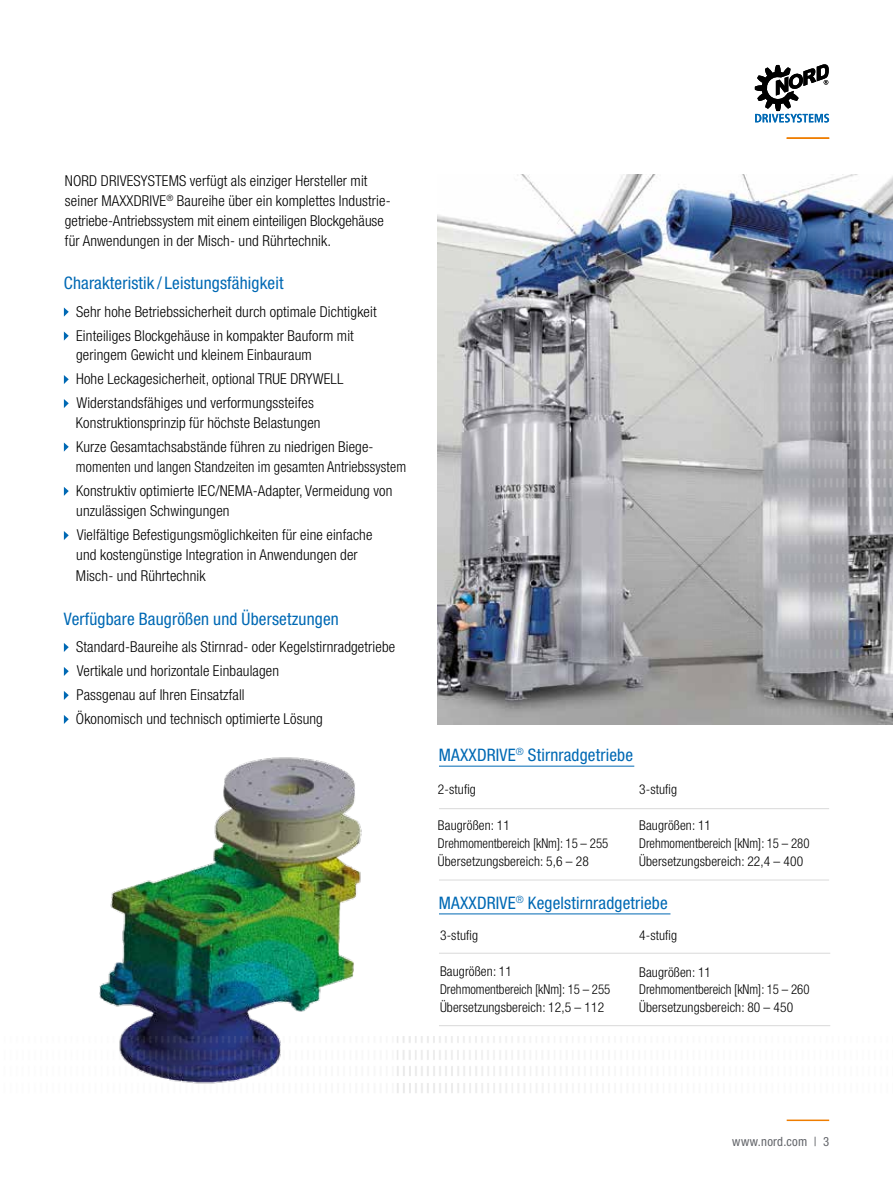
<style>
.page{position:relative;width:893px;height:1188px;background:#fff}
.page>*{position:absolute;margin:0;border:0;box-sizing:border-box;transform-origin:0 0}
.t1{font:condensed 17.25px "Helvetica Neue LT Std";letter-spacing:.01em;color:#0069b4}
.t2{font:300 condensed 15px/24px "Helvetica Neue LT Std";letter-spacing:.01em;color:#000}
.t3{font:300 condensed 15px/24px "Helvetica Neue LT Std";letter-spacing:.01em;color:#000;scale:.95 1}
.t4{font:300 condensed 13.5px/18px "Helvetica Neue LT Std";letter-spacing:.01em;color:#000}
.t5{font:condensed 12.75px "Helvetica Neue LT Std";letter-spacing:.02em;color:#63656a}
</style>
<div class="page">
<svg style="left:64px;top:308px;width:5px;height:9px"></svg>
<svg style="left:64px;top:332px;width:5px;height:9px"></svg>
<svg style="left:64px;top:375px;width:5px;height:9px"></svg>
<svg style="left:64px;top:399px;width:5px;height:9px"></svg>
<svg style="left:64px;top:443px;width:5px;height:9px"></svg>
<svg style="left:64px;top:487px;width:5px;height:9px"></svg>
<svg style="left:64px;top:531px;width:5px;height:9px"></svg>
<svg style="left:64px;top:643px;width:5px;height:9px"></svg>
<svg style="left:64px;top:667px;width:5px;height:9px"></svg>
<svg style="left:64px;top:691px;width:5px;height:9px"></svg>
<svg style="left:64px;top:715px;width:5px;height:9px"></svg>
<img style="left:437px;top:175px;width:456px;height:549px">
<hr style="left:787px;top:137px;width:42px;height:2px;background:#ef7d00">
<svg style="left:755px;top:64px;width:74px;height:58px"></svg>
<img style="left:99px;top:757px;width:263px;height:279px">
<hr style="left:439px;top:808px;width:390px;height:1px;background:#dadada">
<hr style="left:439px;top:880px;width:390px;height:1px;background:#dadada">
<hr style="left:439px;top:766px;width:195px;height:1px;background:#0069b4">
<hr style="left:439px;top:953px;width:391px;height:1px;background:#dadada">
<hr style="left:439px;top:1025px;width:391px;height:1px;background:#dadada">
<hr style="left:439px;top:914px;width:231px;height:1px;background:#0069b4">
<hr style="left:787px;top:1120px;width:42px;height:1px;background:#ef7d00">
<img style="left:119px;top:1036px;width:162px;height:48px">
<p class="t2" style="left:65px;top:170px;width:327px;line-height:20.2px">NORD DRIVESYSTEMS verfügt als einziger Hersteller mit seiner MAXXDRIVE<sup>®</sup> Baureihe über ein komplettes Industrie&shy;getriebe-Antriebssystem mit einem einteiligen Blockgehäuse für Anwendungen in der Misch- und Rührtechnik.</p>
<p class="t1" style="left:64px;top:273px;width:221px">Charakteristik / Leistungsfähigkeit</p>
<p class="t2" style="left:76px;top:299px;width:302px">Sehr hohe Betriebssicherheit durch optimale Dichtigkeit<br>Einteiliges Blockgehäuse in kompakter Bauform mit</p>
<p class="t2" style="left:76px;top:343px;width:269px">geringem Gewicht und kleinem Einbauraum<br>Hohe Leckagesicherheit, optional TRUE DRYWELL<br>Widerstandsfähiges und verformungssteifes</p>
<p class="t2" style="left:76px;top:410px;width:299px">Konstruktionsprinzip für höchste Belastungen<br>Kurze Gesamtachsabstände führen zu niedrigen Biege-</p>
<p class="t3" style="left:76px;top:454px;width:349px">momenten und langen Standzeiten im gesamten Antriebssystem<br>Konstruktiv optimierte IEC/NEMA-Adapter, Vermeidung von</p>
<p class="t2" style="left:76px;top:499px;width:298px">unzulässigen Schwingungen<br>Vielfältige Befestigungsmöglichkeiten für eine einfache</p>
<p class="t2" style="left:76px;top:545px;width:283px;line-height:20.2px">und kostengünstige Integration in Anwendungen der<br>Misch- und Rührtechnik</p>
<p class="t1" style="left:64px;top:608px;width:276px">Verfügbare Baugrößen und Übersetzungen</p>
<p class="t2" style="left:76px;top:635px;width:321px">Standard-Baureihe als Stirnrad- oder Kegelstirnradgetriebe Vertikale und horizontale Einbaulagen<br>Passgenau auf Ihren Einsatzfall<br>Ökonomisch und technisch optimierte Lösung</p>
<p class="t1" style="left:439px;top:745px;width:196px">MAXXDRIVE<sup>®</sup> Stirnradgetriebe</p>
<p class="t4" style="left:438px;top:780px;width:40px">2-stufig</p>
<p class="t4" style="left:438px;top:816px;width:172px">Baugrößen: 11<br>Drehmomentbereich [kNm]: 15 – 255<br>Übersetzungsbereich: 5,6 – 28</p>
<p class="t4" style="left:639px;top:780px;width:40px">3-stufig</p>
<p class="t4" style="left:639px;top:816px;width:172px">Baugrößen: 11<br>Drehmomentbereich [kNm]: 15 – 280<br>Übersetzungsbereich: 22,4 – 400</p>
<p class="t1" style="left:439px;top:893px;width:230px">MAXXDRIVE<sup>®</sup> Kegelstirnradgetriebe</p>
<p class="t4" style="left:440px;top:927px;width:40px">3-stufig</p>
<p class="t4" style="left:440px;top:963px;width:172px">Baugrößen: 11<br>Drehmomentbereich [kNm]: 15 – 255<br>Übersetzungsbereich: 12,5 – 112</p>
<p class="t4" style="left:639px;top:927px;width:40px">4-stufig</p>
<p class="t4" style="left:639px;top:963px;width:172px">Baugrößen: 11<br>Drehmomentbereich [kNm]: 15 – 260<br>Übersetzungsbereich: 80 – 450</p>
<p class="t5" style="left:732px;top:1134px;width:98px">www.nord.com | 3</p>
</div>
